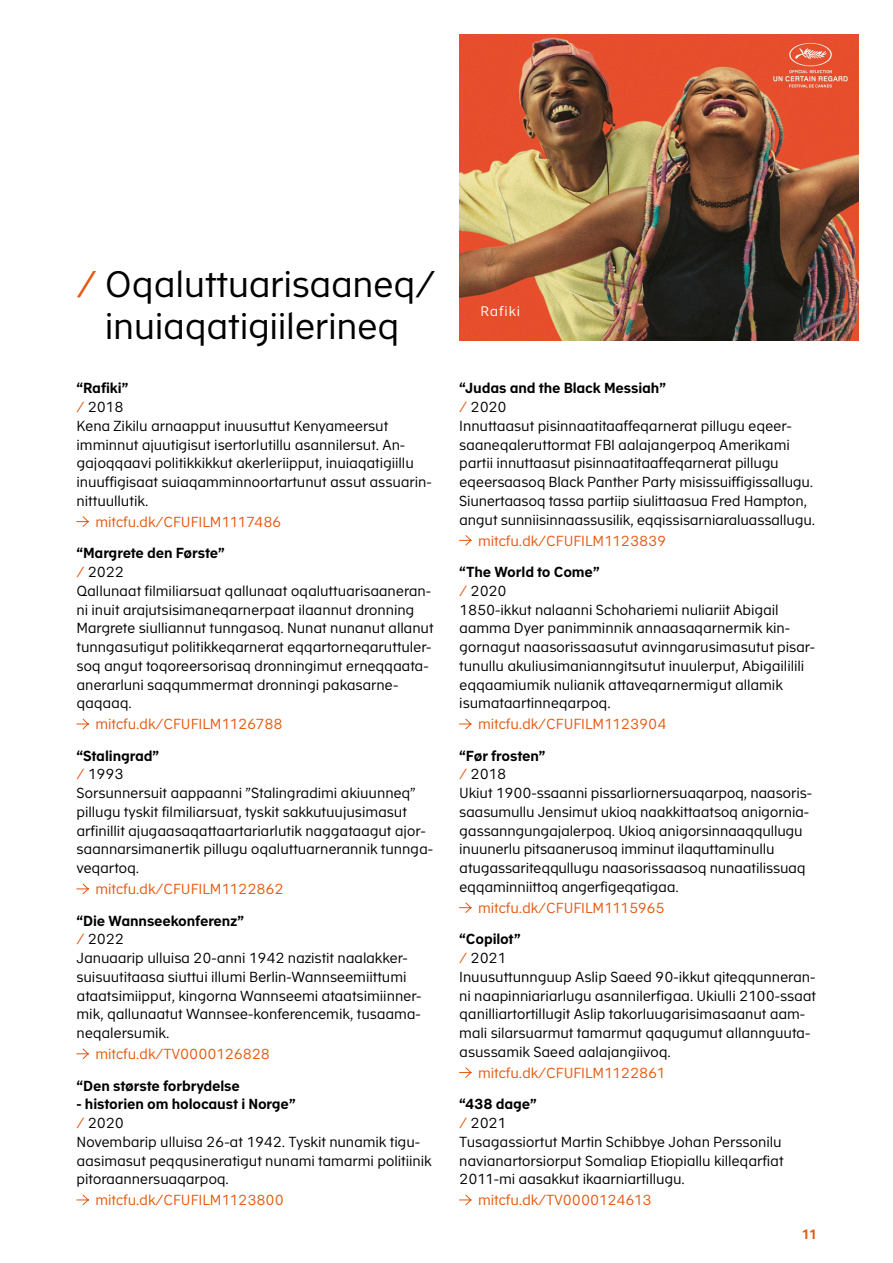
<style>
.page{position:relative;width:893px;height:1263px;background:#fff}
.page>*{position:absolute;margin:0;border:0;box-sizing:border-box;transform-origin:0 0}
.Fag_overskrift{font:36px/42px "Academy Sans";letter-spacing:-.01em;color:#000;text-align:center}
.Brød{font:14.25px/18.8px "Academy Sans";letter-spacing:-.005em;color:#000}
.LInk{font:14.25px "Academy Sans";letter-spacing:-.005em;color:#e6580f}
.Brød-2{font:700 14.25px/18.8px "Academy Sans";letter-spacing:-.01em;color:#000}
.Fremhævet_i_billeder{font:13.5px "Academy Sans";letter-spacing:.07em;color:#fff}
.t1{font:700 13.2px "Academy Sans";color:#e6580f}
.s1{color:#e6580f}
.s2{font-weight:400;color:#e6580f}
.s3{font-weight:400}
</style>
<div class="page">
<svg style="left:76px;top:516px;width:13px;height:11px"></svg>
<svg style="left:76px;top:718px;width:13px;height:12px"></svg>
<svg style="left:76px;top:883px;width:13px;height:12px"></svg>
<svg style="left:76px;top:1048px;width:13px;height:11px"></svg>
<svg style="left:76px;top:1194px;width:13px;height:12px"></svg>
<svg style="left:459px;top:535px;width:13px;height:11px"></svg>
<svg style="left:459px;top:718px;width:13px;height:12px"></svg>
<svg style="left:459px;top:902px;width:13px;height:11px"></svg>
<svg style="left:459px;top:1067px;width:13px;height:11px"></svg>
<svg style="left:459px;top:1194px;width:13px;height:12px"></svg>
<img style="left:459px;top:34px;width:400px;height:306px">
<p class="Fag_overskrift" style="left:77px;top:261px;width:360px"><span class="s1">/</span> Oqaluttuarisaaneq/ inuiaqatigiilerineq</p>
<p class="Brød-2" style="left:77px;top:378px;width:53px">“Rafiki” <span class="s2">/</span> <span class="s3">2018</span></p>
<p class="Brød" style="left:77px;top:416px;width:357px">Kena Zikilu arnaapput inuusuttut Kenyameersut imminnut ajuutigisut isertorlutillu asannilersut. An&shy;gajoqqaavi politikkikkut akerleriipput, inuiaqatigiillu inuuffigisaat suiaqamminnoortartunut assut assuarin&shy;nittuullutik.</p>
<p class="LInk" style="left:95px;top:511px;width:188px">mitcfu.dk/CFUFILM1117486</p>
<p class="Brød-2" style="left:77px;top:543px;width:150px">“Margrete den Første” <span class="s2">/</span> <span class="s3">2022</span></p>
<p class="Brød" style="left:77px;top:580px;width:359px">Qallunaat filmiliarsuat qallunaat oqaluttuarisaaneran&shy;ni inuit arajutsisimaneqarnerpaat ilaannut dronning Margrete siulliannut tunngasoq. Nunat nunanut allanut tunngasutigut politikkeqarnerat eqqartorneqaruttuler&shy;soq angut toqoreersorisaq dronningimut erneqqaata&shy;anerarluni saqqummermat dronningi pakasarne&shy;qaqaaq.</p>
<p class="LInk" style="left:95px;top:714px;width:189px">mitcfu.dk/CFUFILM1126788</p>
<p class="Brød-2" style="left:77px;top:745px;width:84px">“Stalingrad” <span class="s2">/</span> <span class="s3">1993</span></p>
<p class="Brød" style="left:77px;top:783px;width:358px">Sorsunnersuit aappaanni ”Stalingradimi akiuunneq” pillugu tyskit filmiliarsuat, tyskit sakkutuujusimasut arfinillit ajugaasaqattaartariarlutik naggataagut ajor&shy;saannarsimanertik pillugu oqaluttuarnerannik tunnga&shy;veqartoq.</p>
<p class="LInk" style="left:95px;top:879px;width:190px">mitcfu.dk/CFUFILM1122862</p>
<p class="Brød-2" style="left:77px;top:910px;width:169px">“Die Wannseekonferenz” <span class="s2">/</span> <span class="s3">2022</span></p>
<p class="Brød" style="left:77px;top:948px;width:346px">Januaarip ulluisa 20-anni 1942 nazistit naalakker&shy;suisuutitaasa siuttui illumi Berlin-Wannseemiittumi ataatsimiipput, kingorna Wannseemi ataatsimiinner&shy;mik, qallunaatut Wannsee-konferencemik, tusaama&shy;neqalersumik.</p>
<p class="LInk" style="left:95px;top:1044px;width:176px">mitcfu.dk/TV0000126828</p>
<p class="Brød-2" style="left:77px;top:1075px;width:165px">“Den største forbrydelse</p>
<p class="Brød-2" style="left:77px;top:1094px;width:221px">- historien om holocaust i Norge” <span class="s2">/</span> <span class="s3">2020</span></p>
<p class="Brød" style="left:77px;top:1131px;width:357px">Novembarip ulluisa 26-at 1942. Tyskit nunamik tigu&shy;aasimasut peqqusineratigut nunami tamarmi politiinik pitoraannersuaqarpoq.</p>
<p class="LInk" style="left:95px;top:1190px;width:190px">mitcfu.dk/CFUFILM1123800</p>
<p class="Fremhævet_i_billeder" style="left:480px;top:302px;width:41px">Rafiki</p>
<p class="Brød-2" style="left:459px;top:378px;width:208px">“Judas and the Black Messiah” <span class="s2">/</span> <span class="s3">2020</span></p>
<p class="Brød" style="left:459px;top:416px;width:357px">Innuttaasut pisinnaatitaaffeqarnerat pillugu eqeer&shy;saaneqaleruttormat FBI aalajangerpoq Amerikami partii innuttaasut pisinnaatitaaffeqarnerat pillugu eqeersaasoq Black Panther Party misissuiffigissallugu.<br>Siunertaasoq tassa partiip siulittaasua Fred Hampton, angut sunniisinnaassusilik, eqqissisarniaraluassallugu.</p>
<p class="LInk" style="left:478px;top:530px;width:190px">mitcfu.dk/CFUFILM1123839</p>
<p class="Brød-2" style="left:459px;top:562px;width:142px">“The World to Come” <span class="s2">/</span> <span class="s3">2020</span></p>
<p class="Brød" style="left:459px;top:599px;width:357px">1850-ikkut nalaanni Schohariemi nuliariit Abigail aamma Dyer panimminnik annaasaqarnermik kin&shy;gornagut naasorissaasutut avinngarusimasutut pisar&shy;tunullu akuliusimanianngitsutut inuulerput, Abigaililili eqqaamiumik nulianik attaveqarnermigut allamik isumataartinneqarpoq.</p>
<p class="LInk" style="left:478px;top:714px;width:190px">mitcfu.dk/CFUFILM1123904</p>
<p class="Brød-2" style="left:459px;top:745px;width:88px">“Før frosten” <span class="s2">/</span> <span class="s3">2018</span></p>
<p class="Brød" style="left:459px;top:783px;width:354px">Ukiut 1900-ssaanni pissarliornersuaqarpoq, naasoris&shy;saasumullu Jensimut ukioq naakkittaatsoq anigornia&shy;gassanngungajalerpoq. Ukioq anigorsinnaaqqullugu inuunerlu pitsaanerusoq imminut ilaquttaminullu atugassariteqqullugu naasorissaasoq nunaatilissuaq eqqaminniittoq angerfigeqatigaa.</p>
<p class="LInk" style="left:478px;top:897px;width:188px">mitcfu.dk/CFUFILM1115965</p>
<p class="Brød-2" style="left:459px;top:929px;width:63px">“Copilot” <span class="s2">/</span> <span class="s3">2021</span></p>
<p class="Brød" style="left:459px;top:966px;width:358px">Inuusuttunnguup Aslip Saeed 90-ikkut qiteqqunneran&shy;ni naapinniariarlugu asannilerfigaa. Ukiulli 2100-ssaat qanilliartortillugit Aslip takorluugarisimasaanut aam&shy;mali silarsuarmut tamarmut qaqugumut allannguuta&shy;asussamik Saeed aalajangiivoq.</p>
<p class="LInk" style="left:478px;top:1062px;width:189px">mitcfu.dk/CFUFILM1122861</p>
<p class="Brød-2" style="left:459px;top:1094px;width:79px">“438 dage” <span class="s2">/</span> <span class="s3">2021</span></p>
<p class="Brød" style="left:459px;top:1131px;width:326px">Tusagassiortut Martin Schibbye Johan Perssonilu navianartorsiorput Somaliap Etiopiallu killeqarfiat<br>2011-mi aasakkut ikaarniartillugu.</p>
<p class="LInk" style="left:478px;top:1190px;width:175px">mitcfu.dk/TV0000124613</p>
<p class="t1" style="left:801px;top:1224px;width:18px">11</p>
</div>
